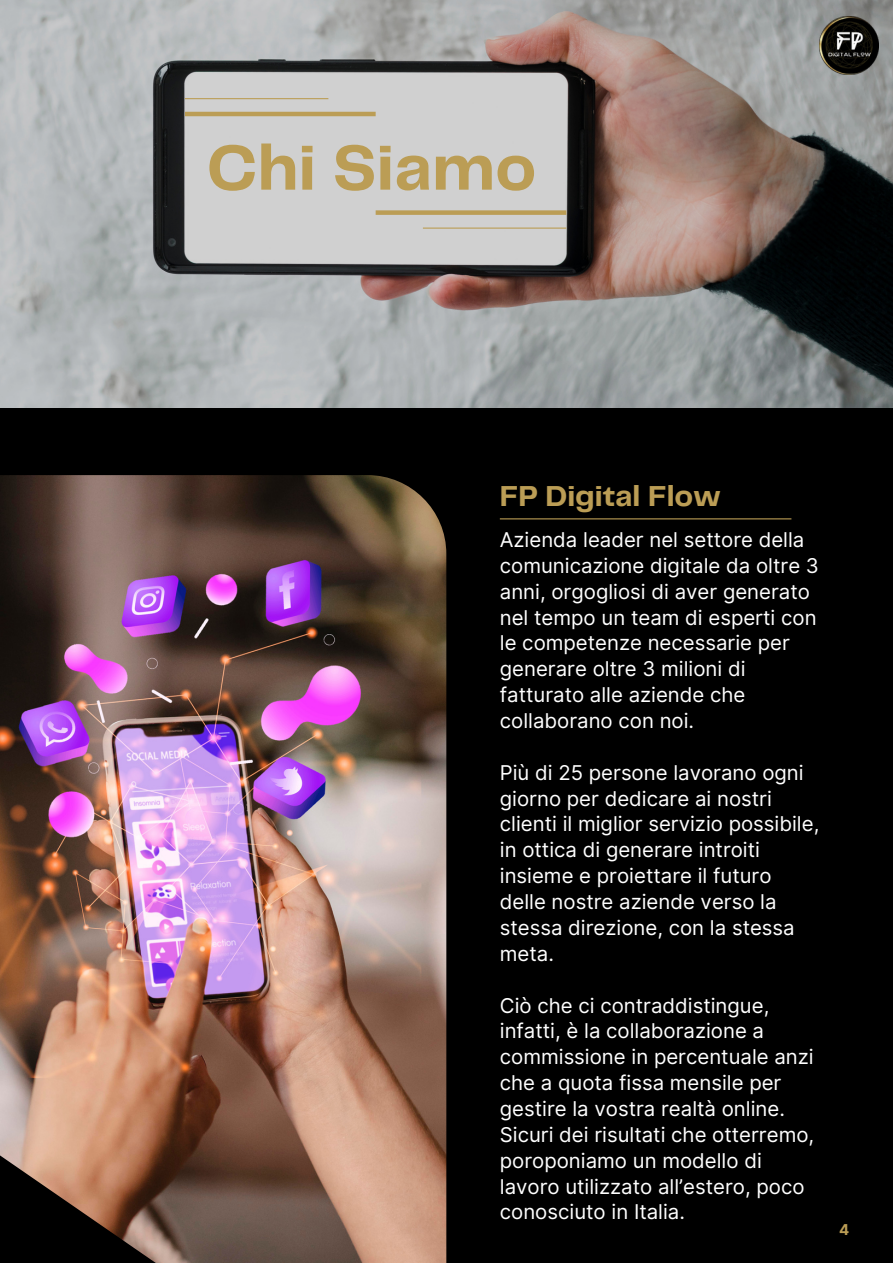
<style>
.page{position:relative;width:893px;height:1264px;background:#fff}
.page>*{position:absolute;margin:0;border:0;box-sizing:border-box;transform-origin:0 0}
.t1{font:700 65.85px "Telegraf";color:#bb9d55}
.t2{font:700 30px "Telegraf";color:#bb9d55}
.t3{font:20.4px/25.8px "Inter";color:#fff}
.t4{font:700 15px "Inter";color:#bb9d55}
</style>
<div class="page">
<div style="left:0;top:0;width:892px;height:1262px;background:#000"></div>
<img style="left:0;top:475px;width:446px;height:787px">
<img style="left:0;top:0;width:892px;height:408px">
<hr style="left:185px;top:112px;width:190px;height:4px;background:#bb9d55">
<hr style="left:185px;top:98px;width:143px;height:1px;background:#bb9d55">
<hr style="left:423px;top:227px;width:143px;height:2px;background:#bb9d55">
<div style="left:375px;top:210px;width:191px;height:5px;background:#bb9d55"></div>
<img style="left:819px;top:16px;width:59px;height:58px">
<hr style="left:500px;top:518px;width:291px;height:1px;background:#bb9d55">
<p class="t1" style="left:206px;top:140px;width:331px">Chi Siamo</p>
<p class="t2" style="left:500px;top:483px;width:222px">FP Digital Flow</p>
<p class="t3" style="left:500px;top:526px;width:320px">Azienda leader nel settore della comunicazione digitale da oltre 3 anni, orgogliosi di aver generato nel tempo un team di esperti con le competenze necessarie per generare oltre 3 milioni di fatturato alle aziende che collaborano con noi.</p>
<p class="t3" style="left:500px;top:759px;width:321px">Più di 25 persone lavorano ogni giorno per dedicare ai nostri clienti il miglior servizio possibile, in ottica di generare introiti insieme e proiettare il futuro delle nostre aziende verso la stessa direzione, con la stessa meta.</p>
<p class="t3" style="left:500px;top:992px;width:315px">Ciò che ci contraddistingue, infatti, è la collaborazione a commissione in percentuale anzi che a quota fissa mensile per gestire la vostra realtà online.</p>
<p class="t3" style="left:500px;top:1121px;width:316px">Sicuri dei risultati che otterremo, poroponiamo un modello di lavoro utilizzato all’estero, poco conosciuto in Italia.</p>
<p class="t4" style="left:839px;top:1220px;width:12px">4</p>
</div>
